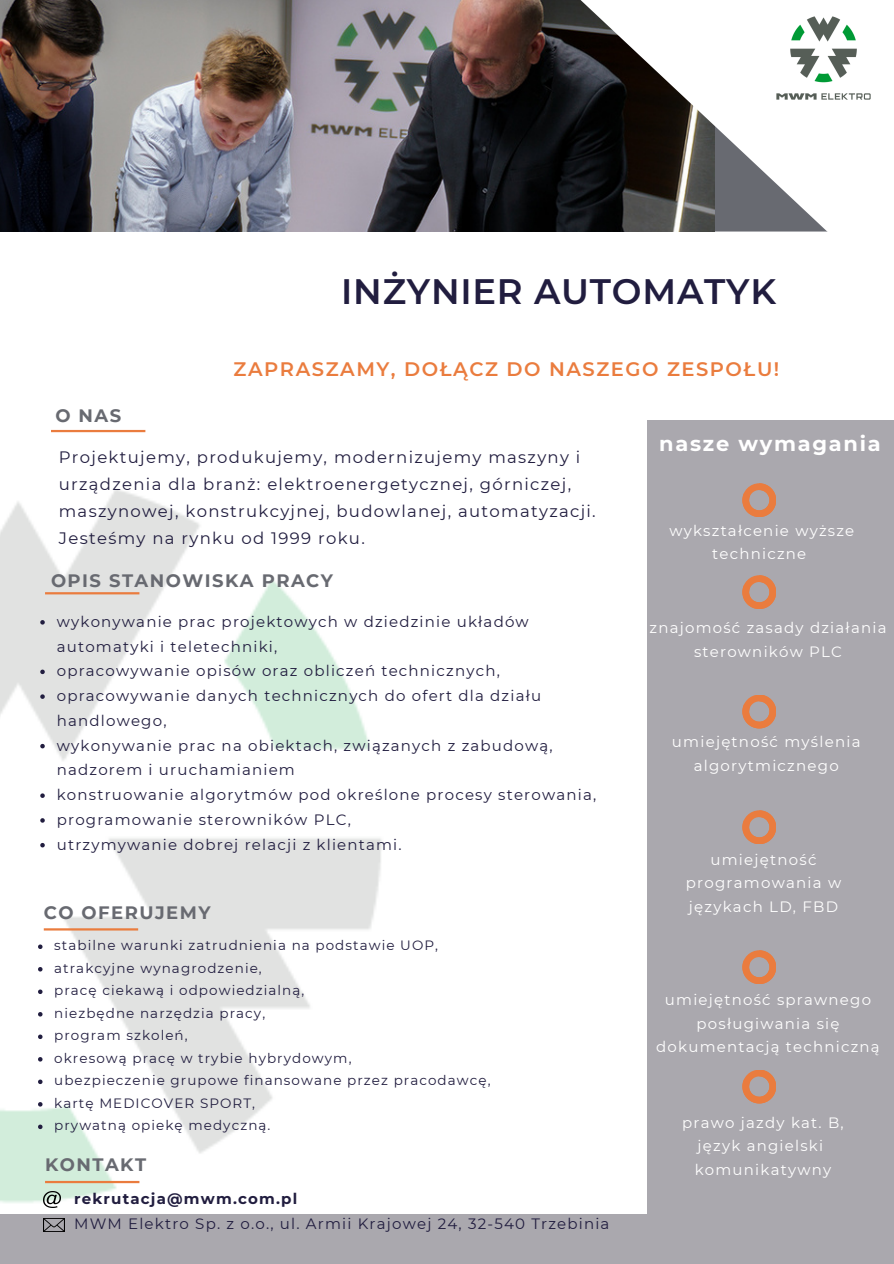
<style>
.page{position:relative;width:894px;height:1264px;background:#fff}
.page>*{position:absolute;margin:0;border:0;box-sizing:border-box;transform-origin:0 0}
.t1{font:600 35.25px "Montserrat";letter-spacing:.02em;color:#211d3f}
.t2{font:700 21px "Montserrat";letter-spacing:.08em;color:#fff}
.t3{font:600 19.5px "Montserrat";letter-spacing:.08em;color:#ea7c3e}
.t4{font:700 18px "Montserrat";letter-spacing:.08em;color:#686a71}
.t5{font:16.5px/27px "Montserrat";letter-spacing:.08em;color:#211d3f}
.t6{font:15px/24.8px "Montserrat";letter-spacing:.08em;color:#211d3f}
.t7{font:15px/23.7px "Montserrat";letter-spacing:.08em;color:#fff;text-align:center}
.t8{font:700 15px "Montserrat";letter-spacing:.08em;color:#211d3f}
.t9{font:13.5px "Montserrat";letter-spacing:.08em;color:#211d3f}
</style>
<div class="page">
<div style="left:0;top:1214px;width:654px;height:49px;background:#aaa8ae"></div>
<div style="left:646px;top:404px;width:247px;height:859px;background:#aaa8ae"></div>
<div style="left:0;top:218px;width:893px;height:202px;background:#fff"></div>
<svg style="left:742px;top:483px;width:34px;height:34px"></svg>
<img style="left:0;top:0;width:478px;height:231px">
<svg style="left:478px;top:0;width:350px;height:232px"></svg>
<img style="left:759px;top:13px;width:112px;height:91px">
<hr style="left:51px;top:430px;width:94px;height:2px;background:#ea7c3e">
<img style="left:0;top:489px;width:382px;height:719px">
<hr style="left:44px;top:928px;width:94px;height:2px;background:#ea7c3e">
<hr style="left:45px;top:592px;width:94px;height:2px;background:#ea7c3e">
<hr style="left:45px;top:1180px;width:94px;height:3px;background:#ea7c3e">
<img style="left:44px;top:1190px;width:17px;height:17px">
<img style="left:44px;top:1218px;width:20px;height:13px">
<svg style="left:742px;top:575px;width:34px;height:34px"></svg>
<svg style="left:742px;top:695px;width:34px;height:33px"></svg>
<svg style="left:742px;top:810px;width:34px;height:34px"></svg>
<svg style="left:742px;top:950px;width:34px;height:34px"></svg>
<svg style="left:742px;top:1070px;width:34px;height:33px"></svg>
<svg style="left:40px;top:620px;width:5px;height:4px"></svg>
<svg style="left:40px;top:669px;width:5px;height:5px"></svg>
<svg style="left:40px;top:694px;width:5px;height:5px"></svg>
<svg style="left:40px;top:744px;width:5px;height:4px"></svg>
<svg style="left:40px;top:793px;width:5px;height:5px"></svg>
<svg style="left:40px;top:818px;width:5px;height:4px"></svg>
<svg style="left:40px;top:843px;width:5px;height:4px"></svg>
<svg style="left:38px;top:944px;width:4px;height:5px"></svg>
<svg style="left:38px;top:967px;width:4px;height:4px"></svg>
<svg style="left:38px;top:989px;width:4px;height:5px"></svg>
<svg style="left:38px;top:1012px;width:4px;height:4px"></svg>
<svg style="left:38px;top:1034px;width:4px;height:5px"></svg>
<svg style="left:38px;top:1057px;width:4px;height:4px"></svg>
<svg style="left:38px;top:1079px;width:4px;height:5px"></svg>
<svg style="left:38px;top:1102px;width:4px;height:4px"></svg>
<svg style="left:38px;top:1124px;width:4px;height:5px"></svg>
<p class="t1" style="left:341px;top:270px;width:436px">INŻYNIER AUTOMATYK</p>
<p class="t4" style="left:55px;top:404px;width:67px">O NAS</p>
<h4 class="t3" style="left:233px;top:357px;width:547px">ZAPRASZAMY, DOŁĄCZ DO NASZEGO ZESPOŁU!</h4>
<p class="t5" style="left:59px;top:444px;width:538px">Projektujemy, produkujemy, modernizujemy maszyny i urządzenia dla branż: elektroenergetycznej, górniczej, maszynowej, konstrukcyjnej, budowlanej, automatyzacji.<br>Jesteśmy na rynku od 1999 roku.</p>
<p class="t4" style="left:51px;top:569px;width:283px">OPIS STANOWISKA PRACY</p>
<h4 class="t6" style="left:57px;top:609px;width:473px">wykonywanie prac projektowych w dziedzinie układów automatyki i teletechniki,</h4>
<p class="t6" style="left:57px;top:658px;width:444px">opracowywanie opisów oraz obliczeń technicznych,</p>
<h5 class="t6" style="left:57px;top:683px;width:486px">opracowywanie danych technicznych do ofert dla działu handlowego,</h5>
<p class="t6" style="left:57px;top:733px;width:497px">wykonywanie prac na obiektach, związanych z zabudową, nadzorem i uruchamianiem</p>
<p class="t6" style="left:57px;top:782px;width:541px">konstruowanie algorytmów pod określone procesy sterowania,</p>
<p class="t6" style="left:57px;top:807px;width:295px">programowanie sterowników PLC,</p>
<p class="t6" style="left:57px;top:832px;width:346px">utrzymywanie dobrej relacji z klientami.</p>
<h4 class="t4" style="left:44px;top:901px;width:168px">CO OFERUJEMY</h4>
<p class="t2" style="left:659px;top:430px;width:223px">nasze wymagania</p>
<p class="t7" style="left:669px;top:518px;width:186px">wykształcenie wyższe techniczne</p>
<p class="t7" style="left:649px;top:616px;width:238px">znajomość zasady działania sterowników PLC</p>
<h2 class="t7" style="left:671px;top:729px;width:190px">umiejętność myślenia algorytmicznego</h2>
<p class="t7" style="left:685px;top:847px;width:157px">umiejętność programowania w językach LD, FBD</p>
<p class="t9" style="left:54px;top:937px;width:385px">stabilne warunki zatrudnienia na podstawie UOP,</p>
<p class="t9" style="left:54px;top:959px;width:209px">atrakcyjne wynagrodzenie,</p>
<p class="t9" style="left:54px;top:982px;width:251px">pracę ciekawą i odpowiedzialną,</p>
<p class="t9" style="left:54px;top:1004px;width:212px">niezbędne narzędzia pracy,</p>
<p class="t9" style="left:54px;top:1027px;width:135px">program szkoleń,</p>
<p class="t9" style="left:54px;top:1049px;width:299px">okresową pracę w trybie hybrydowym,</p>
<p class="t9" style="left:54px;top:1072px;width:438px">ubezpieczenie grupowe finansowane przez pracodawcę,</p>
<p class="t9" style="left:54px;top:1094px;width:202px">kartę MEDICOVER SPORT,</p>
<p class="t9" style="left:54px;top:1117px;width:218px">prywatną opiekę medyczną.</p>
<p class="t7" style="left:682px;top:1110px;width:163px">prawo jazdy kat. B,</p>
<p class="t7" style="left:694px;top:1134px;width:138px;text-align:left">język angielski komunikatywny</p>
<h3 class="t7" style="left:656px;top:987px;width:225px">umiejętność sprawnego posługiwania się dokumentacją techniczną</h3>
<h4 class="t4" style="left:45px;top:1153px;width:102px">KONTAKT</h4>
<p class="t8" style="left:74px;top:1189px;width:224px">rekrutacja@mwm.com.pl</p>
<p class="t6" style="left:74px;top:1210px;width:536px">MWM Elektro Sp. z o.o., ul. Armii Krajowej 24, 32-540 Trzebinia</p>
</div>
